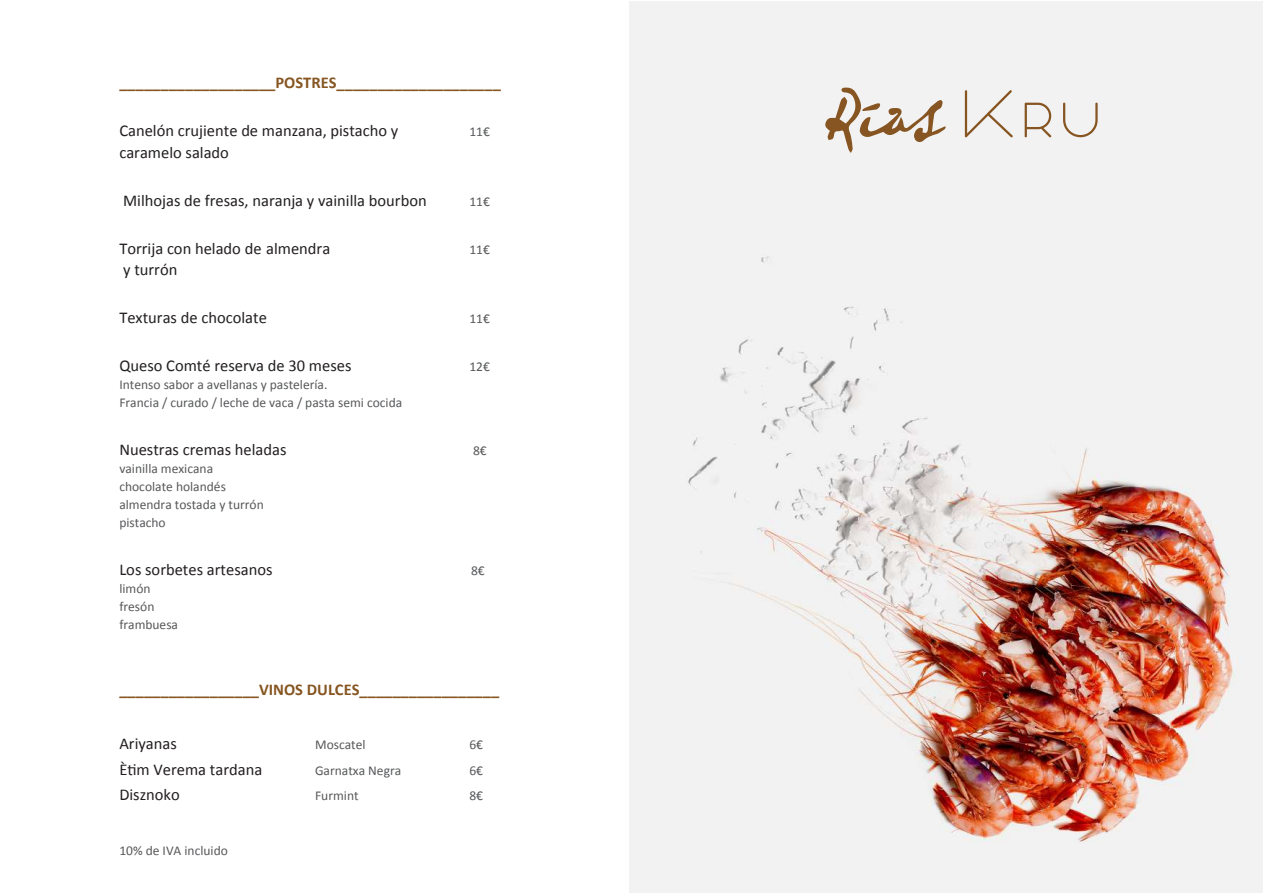
<style>
.page{position:relative;width:1263px;height:893px;background:#fff}
.page>*{position:absolute;margin:0;border:0;box-sizing:border-box;transform-origin:0 0}
.t1{font:16.5px "Calibri";color:#231f20}
.t2{font:700 16.5px "Calibri";color:#865521}
.t3{font:13.5px/18px "Calibri";color:#57585a}
</style>
<div class="page">
<img style="left:630px;top:2px;width:633px;height:891px">
<svg style="left:824px;top:87px;width:122px;height:66px"></svg>
<svg style="left:965px;top:90px;width:48px;height:48px"></svg>
<svg style="left:1025px;top:103px;width:26px;height:34px"></svg>
<svg style="left:1063px;top:103px;width:35px;height:34px"></svg>
<p class="t2" style="left:119px;top:70px;width:383px">___________________POSTRES____________________</p>
<p class="t1" style="left:119px;top:120px;width:280px">Canelón crujiente de manzana, pistacho y</p>
<p class="t3" style="left:469px;top:121px;width:22px">11€</p>
<p class="t1" style="left:119px;top:142px;width:111px">caramelo salado</p>
<p class="t1" style="left:123px;top:190px;width:305px">Milhojas de fresas, naranja y vainilla bourbon</p>
<p class="t3" style="left:469px;top:192px;width:22px">11€</p>
<p class="t1" style="left:119px;top:238px;width:212px">Torrija con helado de almendra</p>
<p class="t3" style="left:469px;top:240px;width:22px">11€</p>
<p class="t1" style="left:123px;top:259px;width:56px">y turrón</p>
<p class="t1" style="left:119px;top:307px;width:149px">Texturas de chocolate</p>
<p class="t3" style="left:469px;top:309px;width:22px">11€</p>
<p class="t1" style="left:119px;top:355px;width:234px">Queso Comté reserva de 30 meses</p>
<p class="t3" style="left:469px;top:357px;width:22px">12€</p>
<p class="t3" style="left:119px;top:375px;width:284px">Intenso sabor a avellanas y pastelería.<br>Francia / curado / leche de vaca / pasta semi cocida</p>
<p class="t1" style="left:119px;top:439px;width:169px">Nuestras cremas heladas</p>
<p class="t3" style="left:473px;top:441px;width:15px">8€</p>
<p class="t3" style="left:119px;top:459px;width:146px">vainilla mexicana chocolate holandés almendra tostada y turrón pistacho</p>
<p class="t1" style="left:119px;top:559px;width:155px">Los sorbetes artesanos</p>
<p class="t3" style="left:471px;top:561px;width:15px">8€</p>
<p class="t3" style="left:119px;top:579px;width:60px">limón fresón frambuesa</p>
<p class="t2" style="left:119px;top:678px;width:381px">_________________VINOS DULCES_________________</p>
<p class="t1" style="left:119px;top:733px;width:59px">Ariyanas</p>
<p class="t3" style="left:315px;top:735px;width:52px">Moscatel</p>
<p class="t3" style="left:469px;top:735px;width:15px">6€</p>
<p class="t1" style="left:119px;top:759px;width:144px">Ètim Verema tardana</p>
<p class="t3" style="left:315px;top:760px;width:88px">Garnatxa Negra</p>
<p class="t3" style="left:469px;top:760px;width:15px">6€</p>
<p class="t1" style="left:119px;top:784px;width:62px">Disznoko</p>
<p class="t3" style="left:315px;top:786px;width:45px">Furmint</p>
<p class="t3" style="left:469px;top:786px;width:15px">8€</p>
<p class="t3" style="left:119px;top:841px;width:110px">10% de IVA incluido</p>
</div>
